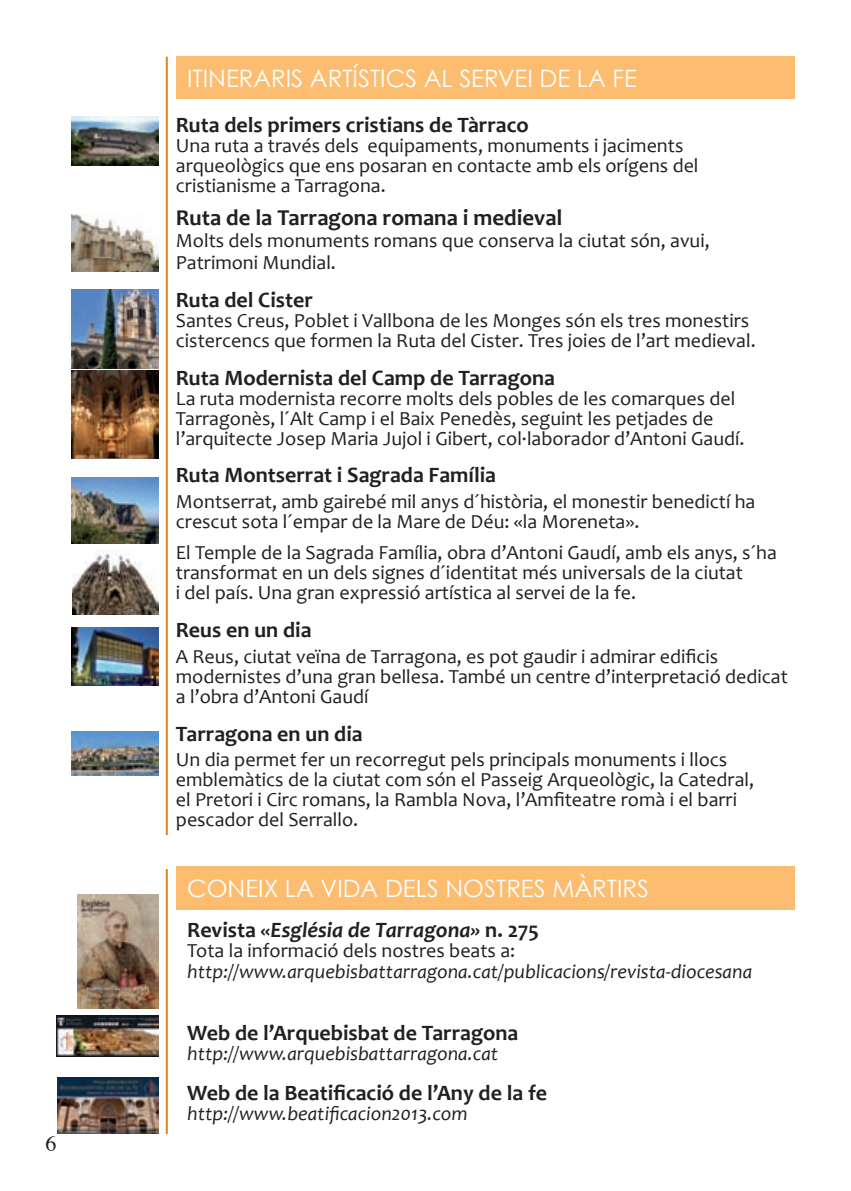
<style>
.page{position:relative;width:851px;height:1191px;background:#fff}
.page>*{position:absolute;margin:0;border:0;box-sizing:border-box;transform-origin:0 0}
.t1{font:24px "Century Gothic";color:#fff}
.t2{font:700 22.8px "Candara";color:#231f20}
.t3{font:700 22px "Candara";color:#231f20}
.t4{font:italic 700 22px "Candara";color:#231f20}
.t5{font:22px "Times";color:#231f20}
.t6{font:20px/20px "Candara";color:#231f20}
.t7{font:italic 20px "Candara";color:#231f20}
.s1{font-style:normal}
</style>
<div class="page">
<div style="left:176px;top:57px;width:618px;height:42px;background:#fcbd70"></div>
<img style="left:72px;top:117px;width:87px;height:49px">
<img style="left:72px;top:214px;width:87px;height:58px">
<img style="left:72px;top:289px;width:87px;height:170px">
<img style="left:72px;top:627px;width:87px;height:58px">
<img style="left:72px;top:478px;width:87px;height:65px">
<img style="left:72px;top:731px;width:87px;height:44px">
<img style="left:73px;top:550px;width:86px;height:64px">
<hr style="left:166px;top:57px;width:2px;height:778px;background:#df8419">
<div style="left:176px;top:866px;width:618px;height:43px;background:#fcbd70"></div>
<img style="left:78px;top:895px;width:81px;height:113px">
<img style="left:57px;top:1015px;width:102px;height:41px">
<img style="left:57px;top:1077px;width:102px;height:56px">
<hr style="left:166px;top:869px;width:2px;height:265px;background:#df8419">
<p class="t5" style="left:45px;top:1122px;width:12px">6</p>
<p class="t1" style="left:187px;top:64px;width:451px">ITINERARIS ARTÍSTICS AL SERVEI DE LA FE</p>
<p class="t3" style="left:176px;top:111px;width:354px">Ruta dels primers cristians de Tàrraco</p>
<p class="t6" style="left:176px;top:135px;width:524px">Una ruta a través dels equipaments, monuments i jaciments arqueològics que ens posaran en contacte amb els orígens del cristianisme a Tarragona.</p>
<p class="t2" style="left:176px;top:204px;width:388px">Ruta de la Tarragona romana i medieval</p>
<p class="t6" style="left:176px;top:229px;width:535px;line-height:22px">Molts dels monuments romans que conserva la ciutat són, avui,<br>Patrimoni Mundial.</p>
<p class="t3" style="left:176px;top:286px;width:138px">Ruta del Cister</p>
<p class="t6" style="left:176px;top:310px;width:581px">Santes Creus, Poblet i Vallbona de les Monges són els tres monestirs cistercencs que formen la Ruta del Cister. Tres joies de l’art medieval.</p>
<p class="t3" style="left:176px;top:364px;width:380px">Ruta Modernista del Camp de Tarragona</p>
<p class="t6" style="left:176px;top:388px;width:570px">La ruta modernista recorre molts dels pobles de les comarques del<br>Tarragonès, l´Alt Camp i el Baix Penedès, seguint les petjades de l’arquitecte Josep Maria Jujol i Gibert, col·laborador d’Antoni Gaudí.</p>
<p class="t3" style="left:176px;top:462px;width:321px">Ruta Montserrat i Sagrada Família</p>
<p class="t6" style="left:176px;top:491px;width:581px">Montserrat, amb gairebé mil anys d´història, el monestir benedictí ha crescut sota l´empar de la Mare de Déu: «la Moreneta».</p>
<p class="t6" style="left:176px;top:543px;width:602px">El Temple de la Sagrada Família, obra d’Antoni Gaudí, amb els anys, s´ha transformat en un dels signes d´identitat més universals de la ciutat<br>i del país. Una gran expressió artística al servei de la fe.</p>
<p class="t3" style="left:176px;top:616px;width:137px">Reus en un dia</p>
<p class="t6" style="left:176px;top:646px;width:613px">A Reus, ciutat veïna de Tarragona, es pot gaudir i admirar edificis modernistes d’una gran bellesa. També un centre d’interpretació dedicat a l’obra d’Antoni Gaudí</p>
<p class="t3" style="left:176px;top:720px;width:188px">Tarragona en un dia</p>
<p class="t6" style="left:176px;top:750px;width:579px">Un dia permet fer un recorregut pels principals monuments i llocs emblemàtics de la ciutat com són el Passeig Arqueològic, la Catedral, el Pretori i Circ romans, la Rambla Nova, l’Amfiteatre romà i el barri pescador del Serrallo.</p>
<p class="t1" style="left:187px;top:873px;width:463px">CONEIX LA VIDA DELS NOSTRES MÀRTIRS</p>
<p class="t4" style="left:187px;top:917px;width:353px"><span class="s1">Revista «</span>Església de Tarragona» <span class="s1">n. 275</span></p>
<p class="t6" style="left:187px;top:941px;width:329px">Tota la informació dels nostres beats a:</p>
<p class="t7" style="left:187px;top:959px;width:566px">http://www.arquebisbattarragona.cat/publicacions/revista-diocesana</p>
<p class="t3" style="left:187px;top:1019px;width:332px">Web de l’Arquebisbat de Tarragona</p>
<p class="t7" style="left:187px;top:1041px;width:313px">http://www.arquebisbattarragona.cat</p>
<p class="t3" style="left:187px;top:1079px;width:361px">Web de la Beatificació de l’Any de la fe</p>
<p class="t7" style="left:187px;top:1101px;width:282px">http://www.beatificacion2013.com</p>
</div>
